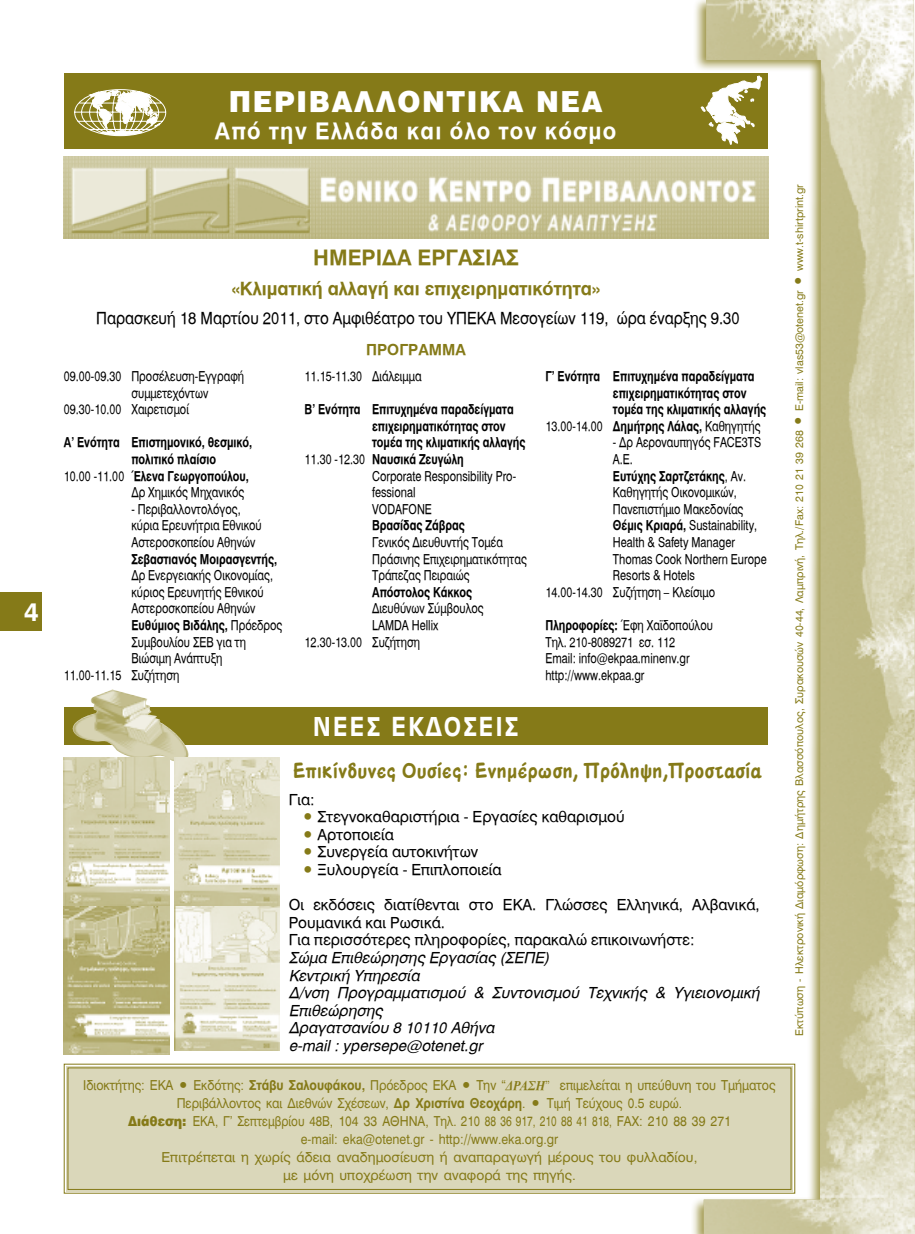
<style>
.page{position:relative;width:915px;height:1234px;background:#fff}
.page>*{position:absolute;margin:0;border:0;box-sizing:border-box;transform-origin:0 0}
.t1{font:900 28.5px "UB Helvetica";letter-spacing:.06em;color:#fff}
.t2{font:28.5px "UB Antique Olive Bold";letter-spacing:.06em;color:#fff}
.t3{font:25.5px "UB Helvetica Bold";color:#fff}
.t4{font:700 22.5px "Mg Helvetica";letter-spacing:.06em;color:#fff}
.t5{font:700 21px "PF Action Hero";color:#857a18;scale:.93 1}
.t6{font:700 21px "Mg Helvetica";color:#857a18}
.t7{font:700 18px "Mg Helvetica";color:#857a18}
.t8{font:16.5px "Mg Helvetica Normal";color:#000;scale:.9 1}
.t9{font:15px/17.5px "Mg Helvetica Normal";color:#000}
.t10{font:italic 15px/17.5px "Mg Helvetica";color:#000}
.t11{font:700 15px "Mg Helvetica";color:#857a18}
.t12{font:13.5px/16.6px "Mg Helvetica Normal";color:#000;scale:.8 1}
.t13{font:13.5px/18px "UB Helvetica";color:#857a18;text-align:center;scale:.9 1}
.t14{font:700 13.5px/16.6px "Mg Helvetica";color:#000;scale:.8 1}
.t15{font:10.5px "UB Helvetica";color:#857a18}
.s1{font-family:"Mg Helvetica Normal";font-weight:400}
.s2{font-family:"Mg Helvetica";font-weight:700}
.s3{color:#857a18}
.s4{font-family:"Mg Helvetica Normal"}
.s5{font-family:"UB Helvetica Bold"}
.s6{font-family:"Mg Times";font-weight:700;font-style:italic}
.s7{font-family:"Mg Souvenir Light Normal"}
.s8{font-weight:900}
.s9{font-family:"Mg Helvetica Normal";font-size:13.5px}
</style>
<div class="page">
<div style="left:689px;top:0;width:225px;height:1233px;background:#857a18;opacity:.75"></div>
<img style="left:703px;top:0;width:211px;height:1233px">
<div style="left:63px;top:1063px;width:732px;height:130px;background:#dad7ba"></div>
<div style="left:0;top:592px;width:41px;height:38px;background:#857a18"></div>
<div style="left:64px;top:707px;width:703px;height:37px;background:#857a18"></div>
<img style="left:71px;top:689px;width:119px;height:74px">
<div style="left:64px;top:74px;width:703px;height:75px;background:#857a18"></div>
<svg style="left:700px;top:76px;width:61px;height:68px"></svg>
<svg style="left:74px;top:89px;width:93px;height:47px"></svg>
<img style="left:64px;top:757px;width:105px;height:296px">
<img style="left:174px;top:757px;width:105px;height:293px">
<img style="left:64px;top:156px;width:703px;height:82px">
<h2 class="t3" style="left:24px;top:596px;width:16px">4</h2>
<h1 class="t1" style="left:229px;top:84px;width:375px">ΠΕΡΙΒΑΛΛΟΝΤΙΚΑ ΝΕΑ</h1>
<h3 class="t4" style="left:215px;top:117px;width:403px">Aπό την Eλλάδα και όλο τον κόσμο</h3>
<h3 class="t6" style="left:313px;top:245px;width:207px">ΗΜΕΡΙΔΑ ΕΡΓΑΣΙΑΣ</h3>
<h3 class="t7" style="left:232px;top:278px;width:370px">«Κλιματική αλλαγή και επιχειρηματικότητα»</h3>
<p class="t8" style="left:96px;top:308px;width:716px">Παρασκευή 18 Μαρτίου 2011, στο Αμφιθέατρο του ΥΠΕΚΑ Μεσογείων 119, ώρα έναρξης 9.30</p>
<p class="t11" style="left:366px;top:340px;width:101px">ΠΡΟΓΡΑΜΜΑ</p>
<p class="t12" style="left:64px;top:367px;width:227px">09.00-09.30 Προσέλευση-Εγγραφή</p>
<p class="t12" style="left:131px;top:384px;width:98px">συμμετεχόντων</p>
<p class="t12" style="left:64px;top:401px;width:158px">09.30-10.00 Χαιρετισμοί</p>
<p class="t14" style="left:64px;top:434px;width:237px">Α’ Ενότητα Επιστημονικό, θεσμικό,</p>
<p class="t14" style="left:131px;top:450px;width:107px">πολιτικό πλαίσιο</p>
<p class="t14" style="left:64px;top:467px;width:233px"><span class="s1">10.00 -11.00</span> Έλενα Γεωργοπούλου,</p>
<p class="t12" style="left:131px;top:484px;width:142px">Δρ Χημικός Μηχανικός</p>
<p class="t12" style="left:131px;top:500px;width:164px">- Περιβαλλοντολόγος, κύρια Ερευνήτρια Εθνικού<br>Αστεροσκοπείου Αθηνών</p>
<p class="t14" style="left:131px;top:550px;width:184px">Σεβαστιανός Μοιρασγεντής,</p>
<p class="t12" style="left:131px;top:567px;width:178px">Δρ Ενεργειακής Οικονομίας, κύριος Ερευνητής Εθνικού<br>Αστεροσκοπείου Αθηνών</p>
<p class="t14" style="left:131px;top:616px;width:190px">Ευθύμιος Βιδάλης, <span class="s1">Πρόεδρος</span></p>
<p class="t12" style="left:131px;top:633px;width:145px">Συμβουλίου ΣΕΒ για τη</p>
<p class="t12" style="left:131px;top:650px;width:115px">Βιώσιμη Ανάπτυξη</p>
<p class="t12" style="left:64px;top:666px;width:146px">11.00-11.15 Συζήτηση</p>
<p class="t12" style="left:304px;top:367px;width:148px">11.15-11.30 Διάλειμμα</p>
<p class="t14" style="left:304px;top:401px;width:263px">Β’ Ενότητα Επιτυχημένα παραδείγματα</p>
<p class="t14" style="left:372px;top:417px;width:168px">επιχειρηματικότητας στον</p>
<p class="t14" style="left:372px;top:434px;width:193px">τομέα της κλιματικής αλλαγής</p>
<p class="t14" style="left:304px;top:450px;width:200px"><span class="s1">11.30 -12.30</span> Ναυσικά Ζευγώλη</p>
<p class="t12" style="left:372px;top:467px;width:181px">Corporate Responsibility Pro&shy;fessional<br>VODAFONE</p>
<p class="t14" style="left:372px;top:517px;width:117px">Βρασίδας Ζάβρας</p>
<p class="t12" style="left:372px;top:533px;width:195px">Γενικός Διευθυντής Τομέα<br>Πράσινης Επιχειρηματικότητας<br>Τράπεζας Πειραιώς</p>
<p class="t14" style="left:372px;top:583px;width:126px">Απόστολος Κάκκος</p>
<p class="t12" style="left:372px;top:600px;width:141px">Διευθύνων Σύμβουλος</p>
<p class="t12" style="left:372px;top:616px;width:84px">LAMDA Hellix</p>
<p class="t12" style="left:304px;top:633px;width:146px">12.30-13.00 Συζήτηση</p>
<h1 class="t2" style="left:312px;top:711px;width:207px">NEEΣ EKΔOΣEIΣ</h1>
<p class="t14" style="left:612px;top:367px;width:193px;text-indent:-68px">Γ’ Ενότητα Επιτυχημένα παραδείγματα επιχειρηματικότητας στον τομέα της κλιματικής αλλαγής</p>
<p class="t12" style="left:545px;top:417px;width:270px">13.00-14.00 <span class="s2">Δημήτρης Λάλας,</span> Καθηγητής</p>
<p class="t12" style="left:612px;top:434px;width:187px">- Δρ Αεροναυπηγός FACE3TS<br>A.E.</p>
<p class="t14" style="left:612px;top:467px;width:168px">Ευτύχης Σαρτζετάκης<span class="s1">, Αν.</span></p>
<p class="t12" style="left:612px;top:484px;width:156px">Καθηγητής Οικονομικών,</p>
<p class="t12" style="left:612px;top:500px;width:164px">Πανεπιστήμιο Μακεδονίας</p>
<p class="t12" style="left:612px;top:517px;width:182px"><span class="s2">Θέμις Κριαρά,</span> Sustainability,</p>
<p class="t12" style="left:612px;top:533px;width:154px">Health &amp; Safety Manager</p>
<p class="t12" style="left:612px;top:550px;width:193px">Thomas Cook Northern Europe</p>
<p class="t12" style="left:612px;top:567px;width:104px">Resorts &amp; Hotels</p>
<p class="t12" style="left:545px;top:583px;width:214px">14.00-14.30 Συζήτηση – Κλείσιμο</p>
<p class="t12" style="left:545px;top:616px;width:211px"><span class="s2">Πληροφορίες:</span> Έφη Χαϊδοπούλου<br>Τηλ. 210-8089271 εσ. 112<br>Email: info@ekpaa.minenv.gr http://www.ekpaa.gr</p>
<h3 class="t5" style="left:292px;top:757px;width:505px">Επικίνδυνες Ουσίες: Ενημέρωση, Πρόληψη,Προστασία</h3>
<p class="t9" style="left:288px;top:790px;width:28px">Για:</p>
<p class="t9" style="left:302px;top:807px;width:324px"><span class="s3">•</span> Στεγνοκαθαριστήρια - Εργασίες καθαρισμού</p>
<p class="t9" style="left:302px;top:825px;width:93px"><span class="s3">•</span> Αρτοποιεία</p>
<p class="t9" style="left:302px;top:843px;width:177px"><span class="s3">•</span> Συνεργεία αυτοκινήτων</p>
<p class="t9" style="left:302px;top:860px;width:201px"><span class="s3">•</span> Ξυλουργεία - Επιπλοποιεία</p>
<p class="t9" style="left:288px;top:895px;width:472px">Οι εκδόσεις διατίθενται στο ΕΚΑ. Γλώσσες Ελληνικά, Αλβανικά,<br>Ρουμανικά και Ρωσικά.<br>Για περισσότερες πληροφορίες, παρακαλώ επικοινωνήστε:</p>
<p class="t10" style="left:288px;top:948px;width:472px">Σώμα Επιθεώρησης Εργασίας (ΣΕΠΕ)<br>Κεντρική Υπηρεσία<br>Δ/νση Προγραμματισμού &amp; Συντονισμού Τεχνικής &amp; Υγιειονομική<br>Επιθεώρησης<br>Δραγατσανίου 8 10110 Αθήνα<br>e-mail : ypersepe@otenet.gr</p>
<p class="t13" style="left:83px;top:1076px;width:770px">Iδιοκτήτης: EKA <span class="s4">•</span> Eκδότης: <span class="s5">Στάβυ Σαλουφάκου,</span> Πρόεδρος EKΑ <span class="s4">•</span> Tην “<span class="s6">ΔPAΣH</span><span class="s7">”</span> επιμελείται η υπεύθυνη του Tμήματος Περιβάλλοντος και Διεθνών Σχέσεων, <span class="s5">Δρ Xριστίνα Θεοχάρη</span>. <span class="s4">•</span> Tιμή Tεύχους 0.5 ευρώ.<br><span class="s8">Διάθεση:</span> EKA, Γ’ Σεπτεμβρίου 48B, 104 33 AΘHNA, Τηλ. 210 88 36 917, 210 88 41 818, FAX: 210 88 39 271<br>e-mail: eka@otenet.gr - http://www.eka.org.gr<br>Eπιτρέπεται η χωρίς άδεια αναδημοσίευση ή αναπαραγωγή μέρους του φυλλαδίου,<br>με μόνη υποχρέωση την αναφορά της πηγής.</p>
<p class="t15" style="left:793px;top:1035px;width:852px;rotate:-90deg">Eκτύπωση - Hλεκτρονική Διαμόρφωση: Δημήτρης Βλασσόπουλος, Συρακουσών 40-44, Λαμπρινή, Tηλ./Fax: 210 21 39 268 <span class="s9">•</span> E-mail: vlas53@otenet.gr <span class="s9">•</span> www.t-shirtprint.gr</p>
</div>
